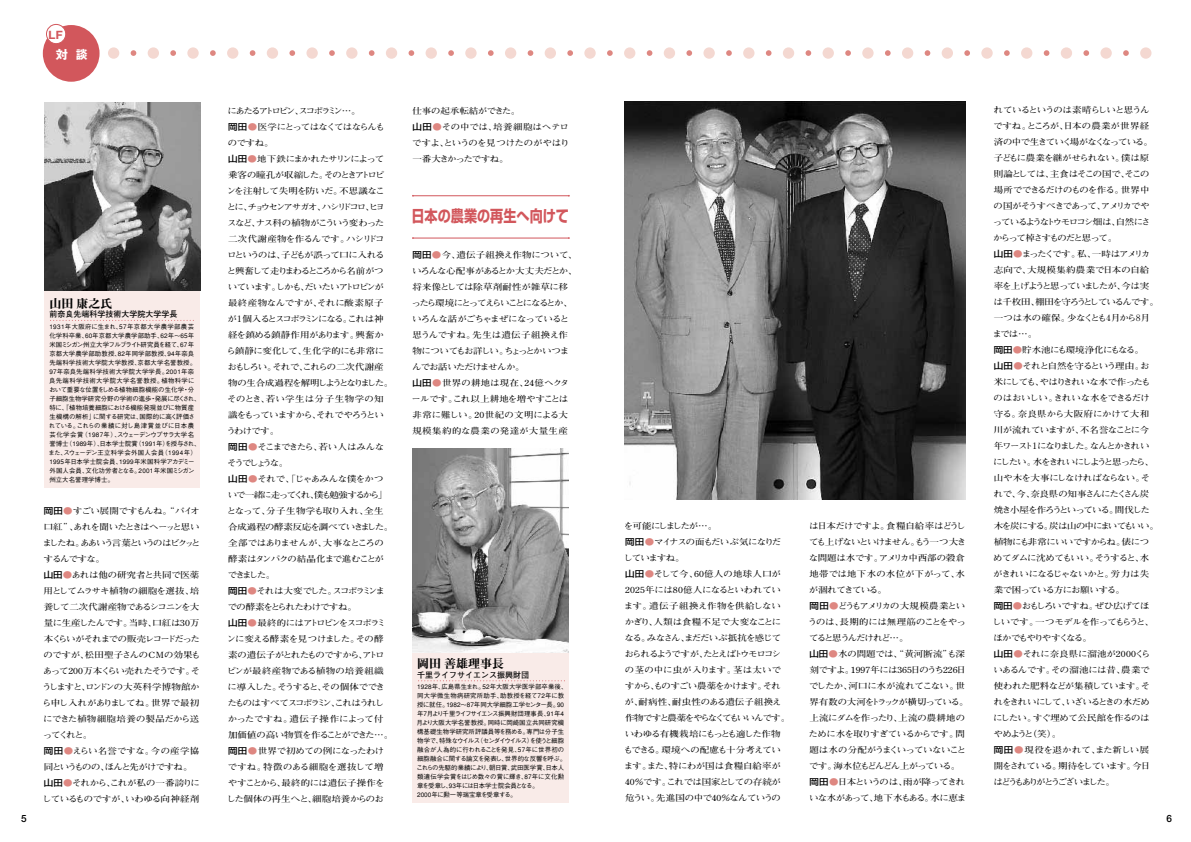
<style>
.page{position:relative;width:1191px;height:842px;background:#fff}
.page>*{position:absolute;margin:0;border:0;box-sizing:border-box;transform-origin:0 0}
.t1{font:700 16px "Shin Go";color:#d2575c;scale:.82 1}
.t2{font:12px "Midashi Min MA31";color:#000}
.t3{font:700 12px "Gothic MB101";color:#fff}
.t4{font:700 10.4px "Gothic MB101";color:#d2575c}
.t5{font:700 10px "Futo Go B101";color:#000}
.t6{font:700 8.6px/16px "Futo Min A101";letter-spacing:-.085em;color:#000;scale:1.11 1}
.t7{font:700 8.6px/16px "Futo Min A101";letter-spacing:-.045em;color:#000;scale:1.11 1}
.t8{font:700 8.6px/16px "Futo Min A101";letter-spacing:-.035em;color:#000;scale:1.11 1}
.t9{font:700 8px "Futo Go B101";color:#000}
.t10{font:500 6.4px/9px "Gothic BBB";letter-spacing:.01em;color:#000}
.s1{font-family:"Shin Go";font-weight:500}
.s2{font-family:"Shin Go";font-weight:500;color:#de8781}
</style>
<div class="page">
<div style="left:44px;top:286px;width:155px;height:202px;background:#f9ebe8"></div>
<div style="left:412px;top:650px;width:156px;height:152px;background:#f9ebe8"></div>
<svg style="left:131px;top:50px;width:5px;height:6px"></svg>
<svg style="left:170px;top:50px;width:6px;height:6px"></svg>
<svg style="left:210px;top:50px;width:6px;height:6px"></svg>
<svg style="left:250px;top:50px;width:5px;height:6px"></svg>
<svg style="left:289px;top:50px;width:6px;height:6px"></svg>
<svg style="left:329px;top:50px;width:6px;height:6px"></svg>
<svg style="left:369px;top:50px;width:5px;height:6px"></svg>
<svg style="left:408px;top:50px;width:6px;height:6px"></svg>
<svg style="left:448px;top:50px;width:6px;height:6px"></svg>
<svg style="left:488px;top:50px;width:5px;height:6px"></svg>
<svg style="left:527px;top:50px;width:6px;height:6px"></svg>
<svg style="left:567px;top:50px;width:6px;height:6px"></svg>
<svg style="left:607px;top:50px;width:6px;height:6px"></svg>
<svg style="left:647px;top:50px;width:5px;height:6px"></svg>
<svg style="left:686px;top:50px;width:6px;height:6px"></svg>
<svg style="left:726px;top:50px;width:6px;height:6px"></svg>
<svg style="left:766px;top:50px;width:5px;height:6px"></svg>
<svg style="left:805px;top:50px;width:6px;height:6px"></svg>
<svg style="left:845px;top:50px;width:6px;height:6px"></svg>
<svg style="left:885px;top:50px;width:5px;height:6px"></svg>
<svg style="left:924px;top:50px;width:6px;height:6px"></svg>
<svg style="left:964px;top:50px;width:6px;height:6px"></svg>
<svg style="left:1004px;top:50px;width:5px;height:6px"></svg>
<svg style="left:1043px;top:50px;width:6px;height:6px"></svg>
<svg style="left:1083px;top:50px;width:6px;height:6px"></svg>
<svg style="left:1123px;top:50px;width:5px;height:6px"></svg>
<div style="left:108px;top:47px;width:11px;height:12px;background:#f4d8d1;border-radius:50%"></div>
<div style="left:148px;top:47px;width:11px;height:12px;background:#f4d8d1;border-radius:50%"></div>
<div style="left:187px;top:47px;width:12px;height:12px;background:#f4d8d1;border-radius:50%"></div>
<div style="left:227px;top:47px;width:11px;height:12px;background:#f4d8d1;border-radius:50%"></div>
<div style="left:267px;top:47px;width:11px;height:12px;background:#f4d8d1;border-radius:50%"></div>
<div style="left:306px;top:47px;width:12px;height:12px;background:#f4d8d1;border-radius:50%"></div>
<div style="left:346px;top:47px;width:11px;height:12px;background:#f4d8d1;border-radius:50%"></div>
<div style="left:386px;top:47px;width:11px;height:12px;background:#f4d8d1;border-radius:50%"></div>
<div style="left:425px;top:47px;width:12px;height:12px;background:#f4d8d1;border-radius:50%"></div>
<div style="left:465px;top:47px;width:11px;height:12px;background:#f4d8d1;border-radius:50%"></div>
<div style="left:505px;top:47px;width:11px;height:12px;background:#f4d8d1;border-radius:50%"></div>
<div style="left:544px;top:47px;width:12px;height:12px;background:#f4d8d1;border-radius:50%"></div>
<div style="left:584px;top:47px;width:11px;height:12px;background:#f4d8d1;border-radius:50%"></div>
<div style="left:624px;top:47px;width:11px;height:12px;background:#f4d8d1;border-radius:50%"></div>
<div style="left:664px;top:47px;width:11px;height:12px;background:#f4d8d1;border-radius:50%"></div>
<div style="left:703px;top:47px;width:12px;height:12px;background:#f4d8d1;border-radius:50%"></div>
<div style="left:743px;top:47px;width:11px;height:12px;background:#f4d8d1;border-radius:50%"></div>
<div style="left:783px;top:47px;width:11px;height:12px;background:#f4d8d1;border-radius:50%"></div>
<div style="left:822px;top:47px;width:12px;height:12px;background:#f4d8d1;border-radius:50%"></div>
<div style="left:862px;top:47px;width:11px;height:12px;background:#f4d8d1;border-radius:50%"></div>
<div style="left:902px;top:47px;width:11px;height:12px;background:#f4d8d1;border-radius:50%"></div>
<div style="left:941px;top:47px;width:12px;height:12px;background:#f4d8d1;border-radius:50%"></div>
<div style="left:981px;top:47px;width:11px;height:12px;background:#f4d8d1;border-radius:50%"></div>
<div style="left:1021px;top:47px;width:11px;height:12px;background:#f4d8d1;border-radius:50%"></div>
<div style="left:1060px;top:47px;width:12px;height:12px;background:#f4d8d1;border-radius:50%"></div>
<div style="left:1100px;top:47px;width:11px;height:12px;background:#f4d8d1;border-radius:50%"></div>
<div style="left:1140px;top:47px;width:11px;height:12px;background:#f4d8d1;border-radius:50%"></div>
<div style="left:43px;top:25px;width:57px;height:57px;background:#d2575c;border-radius:50%"></div>
<div style="left:46px;top:24px;width:20px;height:20px;background:#fff;border:1px solid #d2575c;border-radius:50%"></div>
<img style="left:412px;top:448px;width:156px;height:205px">
<img style="left:625px;top:102px;width:340px;height:397px">
<hr style="left:413px;top:238px;width:156px;height:1px;background:#d2575c">
<hr style="left:413px;top:195px;width:156px;height:1px;background:#d2575c">
<svg style="left:418px;top:680px;width:147px;height:1px"></svg>
<svg style="left:53px;top:320px;width:141px;height:1px"></svg>
<img style="left:44px;top:102px;width:156px;height:188px">
<p class="t4" style="left:49px;top:27px;width:16px">LF</p>
<h2 class="t3" style="left:56px;top:46px;width:33px">対 談</h2>
<h2 class="t2" style="left:49px;top:296px;width:65px">山田康之氏</h2>
<p class="t9" style="left:49px;top:309px;width:130px">前奈良先端科学技術大学院大学学長</p>
<p class="t10" style="left:49px;top:322px;width:153px">1931年大阪府に生まれ、57年京都大学農学部農芸化学科卒業、60年京都大学農学部助手、62年～65年米国ミシガン州立大学フルブライト研究員を経て、67年京都大学農学部助教授、82年同学部教授、94年奈良先端科学技術大学院大学教授、京都大学名誉教授。<br>97年奈良先端科学技術大学院大学学長。2001年奈良先端科学技術大学院大学名誉教授。植物科学において重要な位置をしめる植物細胞機能の生化学・分子細胞生物学研究分野の学術の進歩・発展に尽くされ、特に、『植物培養細胞における機能発現並びに物質産生機構の解析』に関する研究は、国際的に高く評価されている。これらの業績に対し島津賞並びに日本農芸化学会賞（1987年）、スウェーデンウプサラ大学名誉博士（1989年）、日本学士院賞（1991年）を授与され、また、スウェーデン王立科学会外国人会員（1994年）<br>1995年日本学士院会員、1999年米国科学アカデミー外国人会員、文化功労者となる。2001年米国ミシガン州立大名誉理学博士。</p>
<p class="t6" style="left:42px;top:503px;width:144px"><span class="s1">岡田</span><span class="s2">●</span>すごい展開ですもんね。“バイオ口紅”、あれを聞いたときはヘーッと思いましたね。ああいう言葉というのはビクッとするんですな。<br><span class="s1">山田</span><span class="s2">●</span>あれは他の研究者と共同で医薬用としてムラサキ植物の細胞を選抜、培養して二次代謝産物であるシコニンを大量に生産したんです。当時、口紅は30万本くらいがそれまでの販売レコードだったのですが、松田聖子さんのＣＭの効果もあって200万本くらい売れたそうです。そうしますと、ロンドンの大英科学博物館から申し入れがありましてね。世界で最初にできた植物細胞培養の製品だから送ってくれと。<br><span class="s1">岡田</span><span class="s2">●</span>えらい名誉ですな。今の産学協同というものの、ほんと先がけですね。<span class="s1">山田</span><span class="s2">●</span>それから、これが私の一番誇りにしているものですが、いわゆる向神経剤</p>
<p class="t6" style="left:226px;top:103px;width:152px">にあたるアトロピン、スコポラミン… 。<br><span class="s1">岡田</span><span class="s2">●</span>医学にとってはなくてはならんものですね。<br><span class="s1">山田</span><span class="s2">●</span>地下鉄にまかれたサリンによって乗客の瞳孔が収縮した。そのときアトロピンを注射して失明を防いだ。不思議なことに、チョウセンアサガオ、ハシリドコロ、ヒヨスなど、ナス科の植物がこういう変わった二次代謝産物を作るんです。ハシリドコロというのは、子どもが誤って口に入れると興奮して走りまわるところから名前がついています。しかも、だいたいアトロピンが最終産物なんですが、それに酸素原子が１個入るとスコポラミンになる。これは神経を鎮める鎮静作用があります。興奮から鎮静に変化して、生化学的にも非常におもしろい。それで、これらの二次代謝産物の生合成過程を解明しようとなりました。そのとき、若い学生は分子生物学の知識をもっていますから、それでやろうというわけです。<br><span class="s1">岡田</span><span class="s2">●</span>そこまできたら、若い人はみんなそうでしょうな。<br><span class="s1">山田</span><span class="s2">●</span>それで、「じゃあみんな僕をかついで一緒に走ってくれ、僕も勉強するから」となって、分子生物学も取り入れ、全生合成過程の酵素反応を調べていきました。全部ではありませんが、大事なところの酵素はタンパクの結晶化まで進むことができました。<br><span class="s1">岡田</span><span class="s2">●</span>それは大変でした。スコポラミンまでの酵素をとられたわけですね。<br><span class="s1">山田</span><span class="s2">●</span>最終的にはアトロピンをスコポラミンに変える酵素を見つけました。その酵素の遺伝子がとれたものですから、アトロピンが最終産物である植物の培養組織に導入した。そうすると、その個体でできたものはすべてスコポラミン、これはうれしかったですね。遺伝子操作によって付加価値の高い物質を作ることができた…。<span class="s1">岡田</span><span class="s2">●</span>世界で初めての例になったわけですね。特徴のある細胞を選抜して増やすことから、最終的には遺伝子操作をした個体の再生へと、細胞培養からのお</p>
<p class="t8" style="left:412px;top:103px;width:143px">仕事の起承転結ができた。<br><span class="s1">山田</span><span class="s2">●</span>その中では、培養細胞はヘテロですよ、というのを見つけたのがやはり一番大きかったですね。</p>
<h1 class="t1" style="left:411px;top:205px;width:193px">日本の農業の再生へ向けて</h1>
<p class="t7" style="left:411px;top:247px;width:151px"><span class="s1">岡田</span><span class="s2">●</span>今、遺伝子組換え作物について、いろんな心配事があるとか大丈夫だとか、将来像としては除草剤耐性が雑草に移ったら環境にとってえらいことになるとか、いろんな話がごちゃまぜになっていると思うんですね。先生は遺伝子組換え作物についてもお詳しい。ちょっとかいつまんでお話いただけませんか。<br><span class="s1">山田</span><span class="s2">●</span>世界の耕地は現在、24億ヘクタールです。これ以上耕地を増やすことは非常に難しい。20世紀の文明による大規模集約的な農業の発達が大量生産</p>
<h2 class="t2" style="left:417px;top:657px;width:88px">岡田善雄理事長</h2>
<p class="t9" style="left:417px;top:670px;width:113px">千里ライフサイエンス振興財団</p>
<p class="t10" style="left:416px;top:682px;width:152px">1928年、広島県生まれ。52年大阪大学医学部卒業後、同大学微生物病研究所助手、助教授を経て72年に教授に就任。1982～87年同大学細胞工学センター長。90年7月より千里ライフサイエンス振興財団理事長、91年4月より大阪大学名誉教授。同時に岡崎国立共同研究機構基礎生物学研究所評議員等を務める。専門は分子生物学で、特殊なウイルス（センダイウイルス）を使うと細胞融合が人為的に行われることを発見、57年に世界初の細胞融合に関する論文を発表し、世界的な反響を呼ぶ。これらの先駆的業績により、朝日賞、武田医学賞、日本人類遺伝学会賞をはじめ数々の賞に輝き、87年に文化勲章を受章し、93年には日本学士院会員となる。<br>2000年に勲一等瑞宝章を受章する。</p>
<p class="t6" style="left:623px;top:518px;width:152px">を可能にしましたが…。<br><span class="s1">岡田</span><span class="s2">●</span>マイナスの面もだいぶ気になりだしていますね。<br><span class="s1">山田</span><span class="s2">●</span>そして今、60億人の地球人口が<br>2025年には80億人になるといわれています。遺伝子組換え作物を供給しないかぎり、人類は食糧不足で大変なことになる。みなさん、まだだいぶ抵抗を感じておられるようですが、たとえばトウモロコシの茎の中に虫が入ります。茎は太いですから、ものすごい農薬をかけます。それが、耐病性、耐虫性のある遺伝子組換え作物ですと農薬をやらなくてもいいんです。いわゆる有機栽培にもっとも適した作物もできる。環境への配慮も十分考えています。また、特にわが国は食糧自給率が<br>40％です。これでは国家としての存続が危うい。先進国の中で40％なんていうの</p>
<p class="t6" style="left:808px;top:518px;width:146px">は日本だけですよ。食糧自給率はどうしても上げないといけません。もう一つ大きな問題は水です。アメリカ中西部の穀倉地帯では地下水の水位が下がって、水が涸れてきている。<br><span class="s1">岡田</span><span class="s2">●</span>どうもアメリカの大規模農業というのは、長期的には無理筋のことをやってると思うんだけれど… 。<br><span class="s1">山田</span><span class="s2">●</span>水の問題では、“黄河断流”も深刻ですよ。1997年には365日のうち226日でしたか、河口に水が流れてこない。世界有数の大河をトラックが横切っている。上流にダムを作ったり、上流の農耕地のために水を取りすぎているからです。問題は水の分配がうまくいっていないことです。海水位もどんどん上がっている。<span class="s1">岡田</span><span class="s2">●</span>日本というのは、雨が降ってきれいな水があって、地下水もある。水に恵ま</p>
<p class="t6" style="left:992px;top:102px;width:152px">れているというのは素晴らしいと思うんですね。ところが、日本の農業が世界経済の中で生きていく場がなくなっている。子どもに農業を継がせられない。僕は原則論としては、主食はそこの国で、そこの場所でできるだけのものを作る。世界中の国がそうすべきであって、アメリカでやっているようなトウモロコシ畑は、自然にさからって棹さすものだと思って。<br><span class="s1">山田</span><span class="s2">●</span>まったくです。私、一時はアメリカ志向で、大規模集約農業で日本の自給率を上げようと思っていましたが、今は実は千枚田、棚田を守ろうとしているんです。一つは水の確保。少なくとも４月から８月までは…。<br><span class="s1">岡田</span><span class="s2">●</span>貯水池にも環境浄化にもなる。<br><span class="s1">山田</span><span class="s2">●</span>それと自然を守るという理由。お米にしても、やはりきれいな水で作ったものはおいしい。きれいな水をできるだけ守る。奈良県から大阪府にかけて大和川が流れていますが、不名誉なことに今年ワースト１になりました。なんとかきれいにしたい。水をきれいにしようと思ったら、山や木を大事にしなければならない。それで、今、奈良県の知事さんにたくさん炭焼き小屋を作ろうといっている。間伐した木を炭にする。炭は山の中にまいてもいい。植物にも非常にいいですからね。俵につめてダムに沈めてもいい。そうすると、水がきれいになるじゃないかと。労力は失業で困っている方にお願いする。<br><span class="s1">岡田</span><span class="s2">●</span>おもしろいですね。ぜひ広げてほしいです。一つモデルを作ってもらうと、ほかでもやりやすくなる。<br><span class="s1">山田</span><span class="s2">●</span>それに奈良県に溜池が2000くらいあるんです。その溜池には昔、農業で使われた肥料などが集積しています。それをきれいにして、いざいるときの水だめにしたい。すぐ埋めて公民館を作るのはやめようと（笑）。<br><span class="s1">岡田</span><span class="s2">●</span>現役を退かれて、また新しい展開をされている。期待をしています。今日はどうもありがとうございました。</p>
<p class="t5" style="left:21px;top:813px;width:7px">5</p>
<p class="t5" style="left:1166px;top:813px;width:7px">6</p>
</div>
